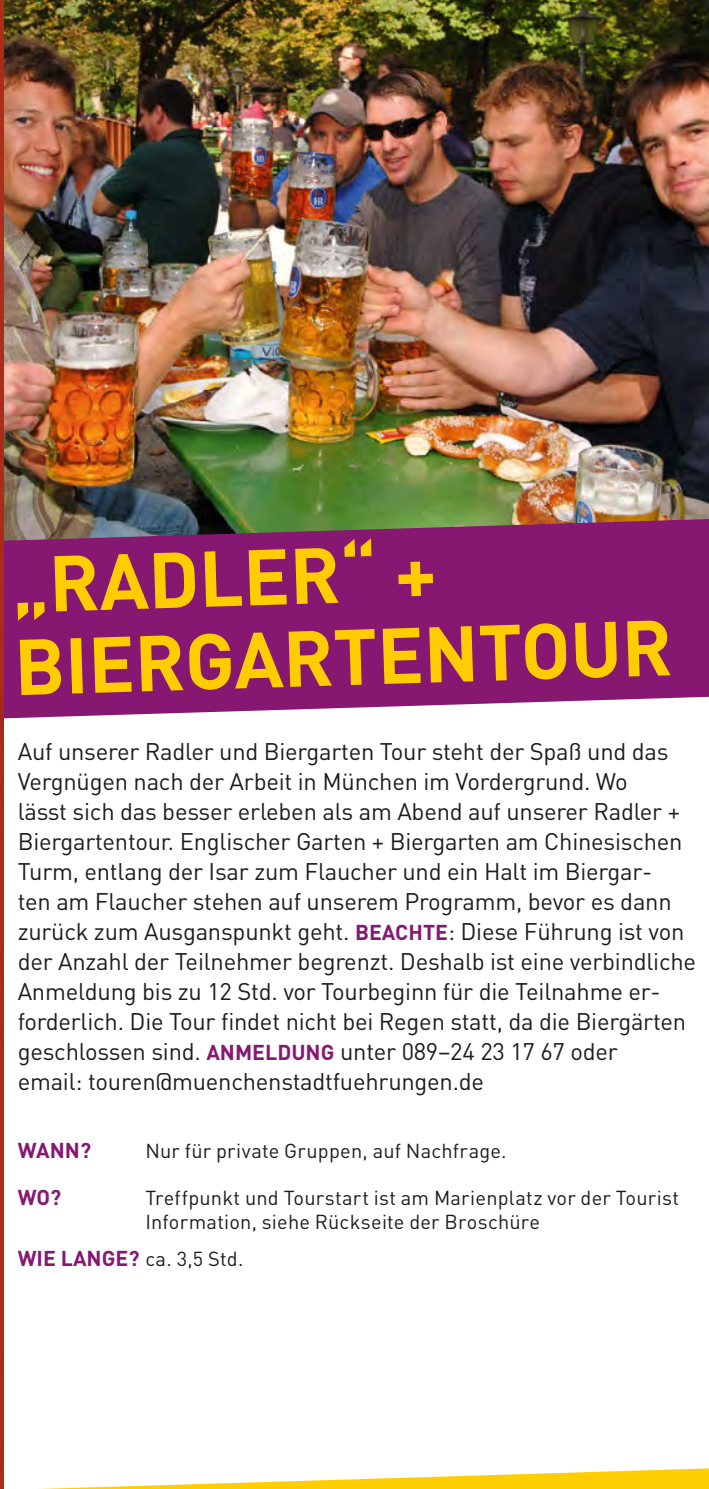
<style>
.page{position:relative;width:709px;height:1489px;background:#fff}
.page>*{position:absolute;margin:0;border:0;box-sizing:border-box;transform-origin:0 0}
.t1{font:700 77.5px/83px "DIN";color:#fc0}
.t2{font:23.75px/30px "DIN";letter-spacing:-.01em;color:#1d1d1b}
.t3{font:700 21.25px "DIN";letter-spacing:-.005em;color:#861872}
.t4{font:20px/23.8px "DIN";letter-spacing:.01em;color:#1d1d1b}
.s1{font-weight:700;font-size:21.25px;color:#861872}
</style>
<div class="page">
<svg style="left:72px;top:1468px;width:637px;height:20px"></svg>
<img style="left:4px;top:0;width:705px;height:519px">
<svg style="left:4px;top:519px;width:705px;height:199px;background:#8a2977"></svg>
<hr style="left:0;top:0;width:4px;height:1488px;background:#ac2d19">
<h1 class="t1" style="left:10px;top:540px;width:660px;rotate:-2deg">„RADLER“ +<br>BIERGARTENTOUR</h1>
<p class="t2" style="left:18px;top:736px;width:680px">Auf unserer Radler und Biergarten Tour steht der Spaß und das Vergnügen nach der Arbeit in München im Vordergrund. Wo<br>lässt sich das besser erleben als am Abend auf unserer Radler + Biergartentour. Englischer Garten + Biergarten am Chinesischen Turm, entlang der Isar zum Flaucher und ein Halt im Biergar-<br>ten am Flaucher stehen auf unserem Programm, bevor es dann zurück zum Ausganspunkt geht. <span class="s1">BEACHTE</span>: Diese Führung ist von der Anzahl der Teilnehmer begrenzt. Deshalb ist eine verbindliche Anmeldung bis zu 12 Std. vor Tourbeginn für die Teilnahme er&shy;forderlich. Die Tour findet nicht bei Regen statt, da die Biergärten geschlossen sind. <span class="s1">ANMELDUNG</span> unter 089–24 23 17 67 oder<br>email: touren@muenchenstadtfuehrungen.de</p>
<p class="t3" style="left:18px;top:1136px;width:75px">WANN?</p>
<p class="t4" style="left:145px;top:1138px;width:363px">Nur für private Gruppen, auf Nachfrage.</p>
<p class="t3" style="left:18px;top:1183px;width:45px">WO?</p>
<p class="t4" style="left:145px;top:1185px;width:535px">Treffpunkt und Tourstart ist am Marienplatz vor der Tourist<br>Information, siehe Rückseite der Broschüre</p>
<p class="t4" style="left:18px;top:1246px;width:227px"><span class="s1">WIE LANGE?</span> ca. 3,5 Std.</p>
</div>
